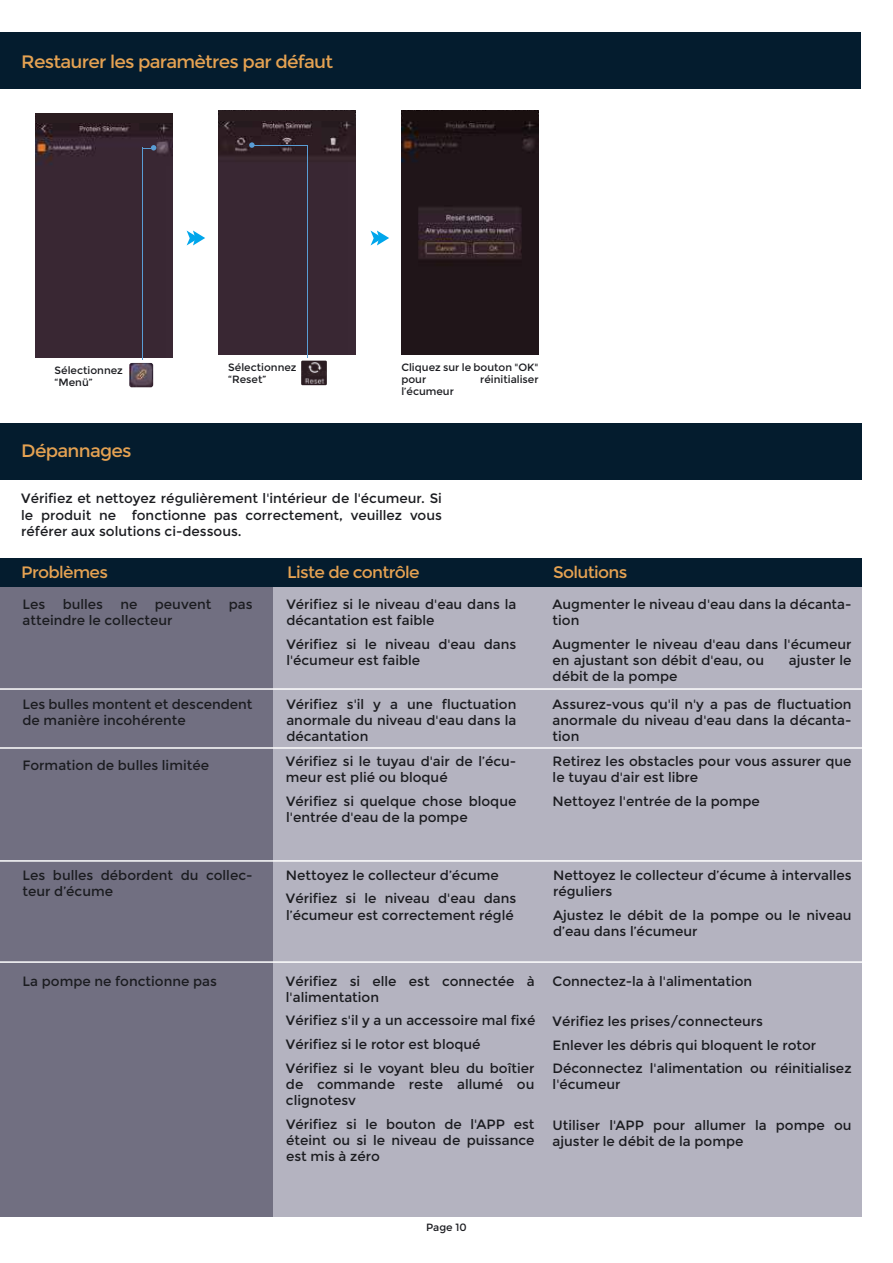
<style>
.page{position:relative;width:893px;height:1263px;background:#fff}
.page>*{position:absolute;margin:0;border:0;box-sizing:border-box;transform-origin:0 0}
.t1{font:18px "Montserrat";letter-spacing:-.04em;color:#e5a252}
.t2{font:16.5px "Montserrat";letter-spacing:-.04em;color:#e5a252}
.t3{font:13.5px/16.2px "Montserrat";color:#1b1c20}
.t4{font:10.5px/12px "Montserrat";color:#1b1c20}
</style>
<div class="page">
<div style="left:0;top:423px;width:862px;height:56px;background:#041c2e"></div>
<div style="left:0;top:581px;width:862px;height:635px;background:#716f81"></div>
<div style="left:0;top:33px;width:861px;height:56px;background:#041c2e"></div>
<div style="left:274px;top:581px;width:588px;height:635px;background:#b4b3c0"></div>
<div style="left:0;top:559px;width:862px;height:28px;background:#041c2e"></div>
<hr style="left:0;top:688px;width:893px;height:2px;background:#fff">
<hr style="left:0;top:747px;width:893px;height:2px;background:#fff">
<hr style="left:0;top:860px;width:893px;height:2px;background:#fff">
<hr style="left:0;top:961px;width:893px;height:2px;background:#fff">
<img style="left:36px;top:123px;width:137px;height:234px">
<img style="left:129px;top:363px;width:24px;height:24px">
<hr style="left:142px;top:148px;width:1px;height:212px;background:#599dd5">
<svg style="left:143px;top:145px;width:13px;height:5px"></svg>
<img style="left:218px;top:111px;width:138px;height:244px">
<svg style="left:249px;top:142px;width:6px;height:6px"></svg>
<hr style="left:307px;top:145px;width:1px;height:212px;background:#599dd5">
<hr style="left:252px;top:145px;width:56px;height:1px;background:#599dd5">
<img style="left:301px;top:361px;width:26px;height:24px">
<img style="left:401px;top:111px;width:138px;height:244px">
<svg style="left:187px;top:231px;width:18px;height:14px"></svg>
<svg style="left:371px;top:231px;width:18px;height:14px"></svg>
<div style="left:36px;top:113px;width:137px;height:10px;background:#2a1d20"></div>
<div style="left:220px;top:111px;width:135px;height:10px;background:#2a1d20"></div>
<div style="left:403px;top:111px;width:134px;height:10px;background:#1a1010"></div>
<h1 class="t1" style="left:21px;top:51px;width:314px">Restaurer les paramètres par défaut</h1>
<p class="t4" style="left:55px;top:364px;width:70px">Sélectionnez “Menü”</p>
<p class="t4" style="left:228px;top:361px;width:70px">Sélectionnez “Reset”</p>
<p class="t4" style="left:401px;top:361px;width:139px">Cliquez sur le bouton "OK" pour</p>
<p class="t4" style="left:480px;top:373px;width:60px">réinitialiser</p>
<p class="t4" style="left:401px;top:385px;width:54px">l’écumeur</p>
<h1 class="t1" style="left:21px;top:440px;width:112px">Dépannages</h1>
<p class="t3" style="left:21px;top:491px;width:422px;text-align:justify">Vérifiez et nettoyez régulièrement l'intérieur de l'écumeur. Si le produit ne fonctionne pas correctement, veuillez vous référer aux solutions ci-dessous.</p>
<p class="t2" style="left:21px;top:562px;width:88px">Problèmes</p>
<p class="t2" style="left:287px;top:562px;width:134px">Liste de contrôle</p>
<p class="t2" style="left:553px;top:562px;width:76px">Solutions</p>
<p class="t3" style="left:23px;top:596px;width:24px">Les</p>
<p class="t3" style="left:63px;top:596px;width:42px">bulles</p>
<p class="t3" style="left:120px;top:596px;width:19px">ne</p>
<p class="t3" style="left:155px;top:596px;width:58px">peuvent</p>
<p class="t3" style="left:229px;top:596px;width:25px">pas</p>
<p class="t3" style="left:23px;top:612px;width:152px">atteindre le collecteur</p>
<p class="t3" style="left:286px;top:596px;width:232px">Vérifiez si le niveau d'eau dans la décantation est faible</p>
<p class="t3" style="left:286px;top:636px;width:232px">Vérifiez si le niveau d'eau dans l'écumeur est faible</p>
<p class="t3" style="left:553px;top:596px;width:300px">Augmenter le niveau d'eau dans la décanta&shy;tion</p>
<p class="t3" style="left:553px;top:636px;width:300px">Augmenter le niveau d'eau dans l'écumeur en ajustant son débit d'eau, ou</p>
<p class="t3" style="left:789px;top:652px;width:64px">ajuster le</p>
<p class="t3" style="left:553px;top:668px;width:126px">débit de la pompe</p>
<p class="t3" style="left:23px;top:696px;width:231px">Les bulles montent et descendent de manière incohérente</p>
<p class="t3" style="left:23px;top:757px;width:188px">Formation de bulles limitée</p>
<p class="t3" style="left:286px;top:696px;width:232px;text-align:justify">Vérifiez s'il y a une fluctuation anormale du niveau d'eau dans la décantation</p>
<p class="t3" style="left:553px;top:696px;width:300px;text-align:justify">Assurez-vous qu'il n'y a pas de fluctuation anormale du niveau d'eau dans la décanta&shy;tion</p>
<p class="t3" style="left:286px;top:753px;width:232px">Vérifiez si le tuyau d'air de l’écu&shy;meur est plié ou bloqué</p>
<p class="t3" style="left:286px;top:793px;width:232px">Vérifiez si quelque chose bloque l'entrée d'eau de la pompe</p>
<p class="t3" style="left:553px;top:753px;width:300px">Retirez les obstacles pour vous assurer que le tuyau d'air est libre</p>
<p class="t3" style="left:553px;top:793px;width:209px">Nettoyez l'entrée de la pompe</p>
<p class="t3" style="left:23px;top:867px;width:232px">Les bulles débordent du collec&shy;teur d’écume</p>
<p class="t3" style="left:286px;top:863px;width:232px;line-height:23.7px">Nettoyez le collecteur d’écume<br>Vérifiez si le niveau d'eau dans</p>
<p class="t3" style="left:286px;top:907px;width:229px">l’écumeur est correctement réglé</p>
<p class="t3" style="left:553px;top:867px;width:300px">Nettoyez le collecteur d’écume à intervalles réguliers</p>
<p class="t3" style="left:553px;top:907px;width:300px">Ajustez le débit de la pompe ou le niveau d’eau dans l’écumeur</p>
<p class="t3" style="left:23px;top:973px;width:196px">La pompe ne fonctionne pas</p>
<p class="t3" style="left:286px;top:973px;width:250px">Vérifiez si elle est connectée à l'alimentation</p>
<p class="t3" style="left:286px;top:1009px;width:251px;line-height:23.7px">Vérifiez s'il y a un accessoire mal fixé<br>Vérifiez si le rotor est bloqué<br>Vérifiez si le voyant bleu du boîtier</p>
<p class="t3" style="left:286px;top:1076px;width:250px">de commande reste allumé ou clignotesv</p>
<p class="t3" style="left:286px;top:1116px;width:250px;text-align:justify">Vérifiez si le bouton de l'APP est éteint ou si le niveau de puissance est mis à zéro</p>
<p class="t3" style="left:553px;top:973px;width:201px">Connectez-la à l'alimentation</p>
<p class="t3" style="left:553px;top:1009px;width:300px;line-height:23.7px">Vérifiez les prises/connecteurs<br>Enlever les débris qui bloquent le rotor<br>Déconnectez l'alimentation ou réinitialisez</p>
<p class="t3" style="left:553px;top:1077px;width:69px">l'écumeur</p>
<p class="t3" style="left:553px;top:1117px;width:300px">Utiliser l'APP pour allumer la pompe ou ajuster le débit de la pompe</p>
<p class="t4" style="left:426px;top:1222px;width:42px">Page 10</p>
</div>
